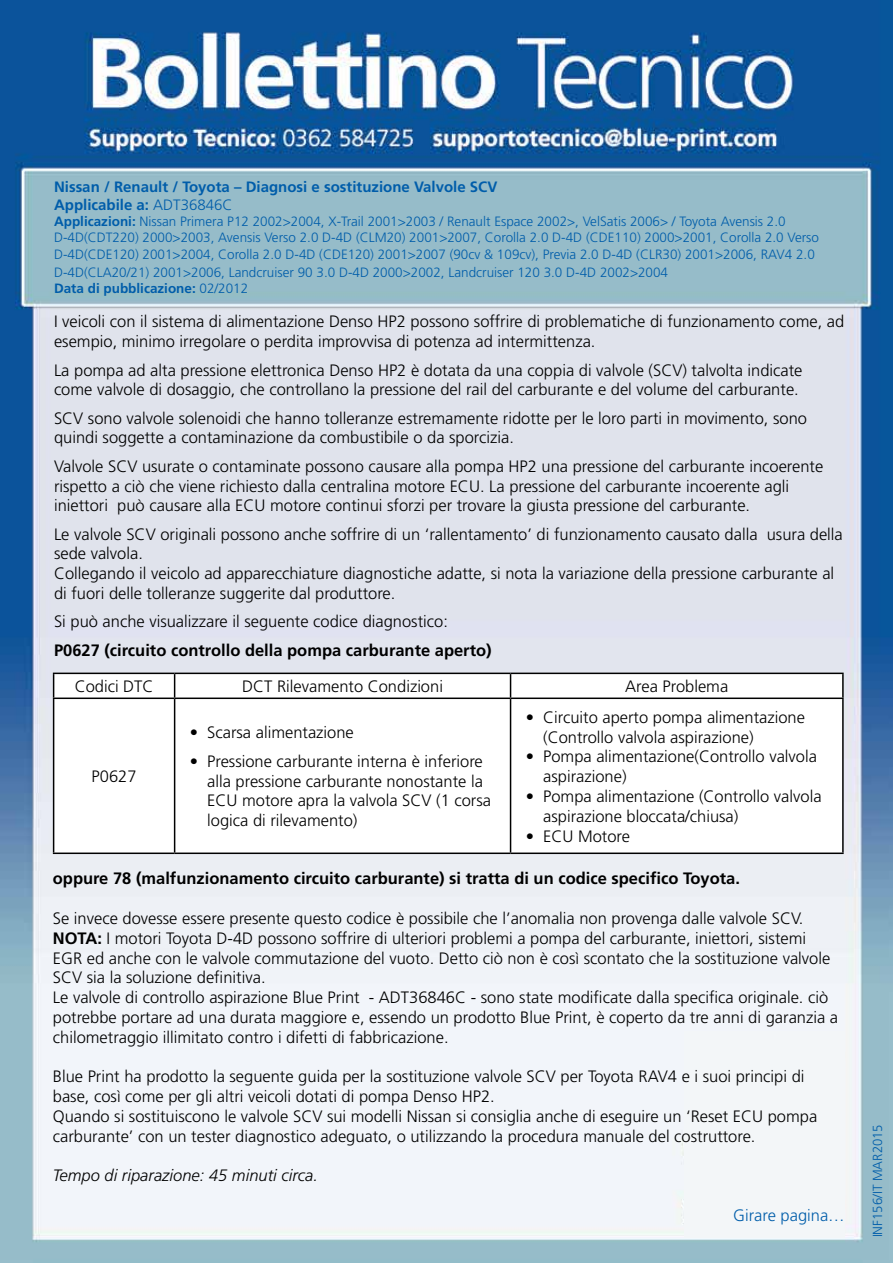
<style>
.page{position:relative;width:893px;height:1263px;background:#fff}
.page>*{position:absolute;margin:0;border:0;box-sizing:border-box;transform-origin:0 0}
.t1{font:300 16.5px/19.8px "Frutiger";color:#000}
.t2{font:700 16.5px "Frutiger";color:#000}
.t3{font:italic 300 16.5px "Frutiger";color:#000}
.t4{font:300 16.5px "Frutiger";color:#005daa}
.t5{font:700 15px/18px "Frutiger";color:#005daa}
.t6{font:300 13.5px/16.2px "Frutiger";color:#005daa}
.t7{font:300 13.2px "Frutiger";color:#005daa}
.s1{font-weight:300}
.s2{font-weight:700}
</style>
<div class="page">
<img style="left:0;top:0;width:893px;height:1263px">
<div style="left:685px;top:1030px;width:160px;height:207px;background:#f3f6f8"></div>
<svg style="left:54px;top:674px;width:788px;height:178px"></svg>
<hr style="left:53px;top:673px;width:122px;height:1px;background:#000">
<svg style="left:53px;top:674px;width:1px;height:23px"></svg>
<hr style="left:175px;top:673px;width:336px;height:1px;background:#000">
<svg style="left:174px;top:674px;width:1px;height:23px"></svg>
<hr style="left:511px;top:673px;width:333px;height:1px;background:#000">
<svg style="left:510px;top:674px;width:1px;height:23px"></svg>
<hr style="left:842px;top:674px;width:2px;height:23px;background:#000">
<hr style="left:53px;top:697px;width:122px;height:2px;background:#000">
<hr style="left:53px;top:699px;width:1px;height:153px;background:#000">
<hr style="left:175px;top:697px;width:336px;height:2px;background:#000">
<hr style="left:174px;top:699px;width:1px;height:153px;background:#000">
<hr style="left:511px;top:697px;width:333px;height:2px;background:#000">
<hr style="left:510px;top:699px;width:1px;height:153px;background:#000">
<hr style="left:842px;top:699px;width:2px;height:153px;background:#000">
<hr style="left:53px;top:852px;width:122px;height:2px;background:#000">
<hr style="left:175px;top:852px;width:336px;height:2px;background:#000">
<hr style="left:511px;top:852px;width:333px;height:2px;background:#000">
<p class="t5" style="left:54px;top:178px;width:445px">Nissan / Renault / Toyota – Diagnosi e sostituzione Valvole SCV<br>Applicabile a: <span class="s1">ADT36846C</span></p>
<p class="t6" style="left:54px;top:213px;width:766px"><span class="s2">Applicazioni:</span> Nissan Primera P12 2002&gt;2004, X-Trail 2001&gt;2003 / Renault Espace 2002&gt;, VelSatis 2006&gt; / Toyota Avensis 2.0<br>D-4D(CDT220) 2000&gt;2003, Avensis Verso 2.0 D-4D (CLM20) 2001&gt;2007, Corolla 2.0 D-4D (CDE110) 2000&gt;2001, Corolla 2.0 Verso<br>D-4D(CDE120) 2001&gt;2004, Corolla 2.0 D-4D (CDE120) 2001&gt;2007 (90cv &amp; 109cv), Previa 2.0 D-4D (CLR30) 2001&gt;2006, RAV4 2.0</p>
<p class="t6" style="left:54px;top:264px;width:616px">D-4D(CLA20/21) 2001&gt;2006, Landcruiser 90 3.0 D-4D 2000&gt;2002, Landcruiser 120 3.0 D-4D 2002&gt;2004<br><span class="s2">Data di pubblicazione:</span> 02/2012</p>
<p class="t1" style="left:54px;top:312px;width:792px">I veicoli con il sistema di alimentazione Denso HP2 possono soffrire di problematiche di funzionamento come, ad esempio, minimo irregolare o perdita improvvisa di potenza ad intermittenza.</p>
<p class="t1" style="left:54px;top:360px;width:750px">La pompa ad alta pressione elettronica Denso HP2 è dotata da una coppia di valvole (SCV) talvolta indicate come valvole di dosaggio, che controllano la pressione del rail del carburante e del volume del carburante.</p>
<p class="t1" style="left:54px;top:408px;width:755px">SCV sono valvole solenoidi che hanno tolleranze estremamente ridotte per le loro parti in movimento, sono quindi soggette a contaminazione da combustibile o da sporcizia.</p>
<p class="t1" style="left:54px;top:456px;width:771px">Valvole SCV usurate o contaminate possono causare alla pompa HP2 una pressione del carburante incoerente rispetto a ciò che viene richiesto dalla centralina motore ECU. La pressione del carburante incoerente agli iniettori può causare alla ECU motore continui sforzi per trovare la giusta pressione del carburante.</p>
<p class="t1" style="left:54px;top:524px;width:790px">Le valvole SCV originali possono anche soffrire di un ‘rallentamento’ di funzionamento causato dalla usura della sede valvola.<br>Collegando il veicolo ad apparecchiature diagnostiche adatte, si nota la variazione della pressione carburante al di fuori delle tolleranze suggerite dal produttore.</p>
<p class="t1" style="left:54px;top:612px;width:395px">Si può anche visualizzare il seguente codice diagnostico:</p>
<p class="t2" style="left:54px;top:640px;width:439px">P0627 (circuito controllo della pompa carburante aperto)</p>
<p class="t1" style="left:75px;top:677px;width:80px">Codici DTC</p>
<p class="t1" style="left:242px;top:677px;width:202px">DCT Rilevamento Condizioni</p>
<p class="t1" style="left:625px;top:677px;width:104px">Area Problema</p>
<p class="t1" style="left:92px;top:767px;width:46px">P0627</p>
<p class="t1" style="left:190px;top:723px;width:166px">• Scarsa alimentazione</p>
<p class="t1" style="left:207px;top:751px;width:285px;text-indent:-17px">• Pressione carburante interna è inferiore alla pressione carburante nonostante la ECU motore apra la valvola SCV (1 corsa logica di rilevamento)</p>
<p class="t1" style="left:543px;top:707px;width:263px;text-indent:-17px">• Circuito aperto pompa alimentazione (Controllo valvola aspirazione)</p>
<p class="t1" style="left:543px;top:747px;width:275px;text-indent:-17px">• Pompa alimentazione(Controllo valvola aspirazione)</p>
<p class="t1" style="left:543px;top:786px;width:280px;text-indent:-17px">• Pompa alimentazione (Controllo valvola aspirazione bloccata/chiusa)</p>
<p class="t1" style="left:526px;top:826px;width:106px">• ECU Motore</p>
<p class="t2" style="left:53px;top:869px;width:689px">oppure 78 (malfunzionamento circuito carburante) si tratta di un codice specifico Toyota.</p>
<p class="t1" style="left:53px;top:908px;width:787px">Se invece dovesse essere presente questo codice è possibile che l’anomalia non provenga dalle valvole SCV.<br><span class="s2">NOTA:</span> I motori Toyota D-4D possono soffrire di ulteriori problemi a pompa del carburante, iniettori, sistemi EGR ed anche con le valvole commutazione del vuoto. Detto ciò non è così scontato che la sostituzione valvole SCV sia la soluzione definitiva.<br>Le valvole di controllo aspirazione Blue Print - ADT36846C - sono state modificate dalla specifica originale. ciò potrebbe portare ad una durata maggiore e, essendo un prodotto Blue Print, è coperto da tre anni di garanzia a chilometraggio illimitato contro i difetti di fabbricazione.</p>
<p class="t1" style="left:53px;top:1067px;width:766px">Blue Print ha prodotto la seguente guida per la sostituzione valvole SCV per Toyota RAV4 e i suoi principi di base, così come per gli altri veicoli dotati di pompa Denso HP2.<br>Quando si sostituiscono le valvole SCV sui modelli Nissan si consiglia anche di eseguire un ‘Reset ECU pompa carburante’ con un tester diagnostico adeguato, o utilizzando la procedura manuale del costruttore.</p>
<p class="t3" style="left:53px;top:1166px;width:267px">Tempo di riparazione: 45 minuti circa.</p>
<p class="t4" style="left:733px;top:1206px;width:113px">Girare pagina…</p>
<p class="t7" style="left:870px;top:1237px;width:115px;rotate:-90deg">INF156/IT MAR2015</p>
</div>
